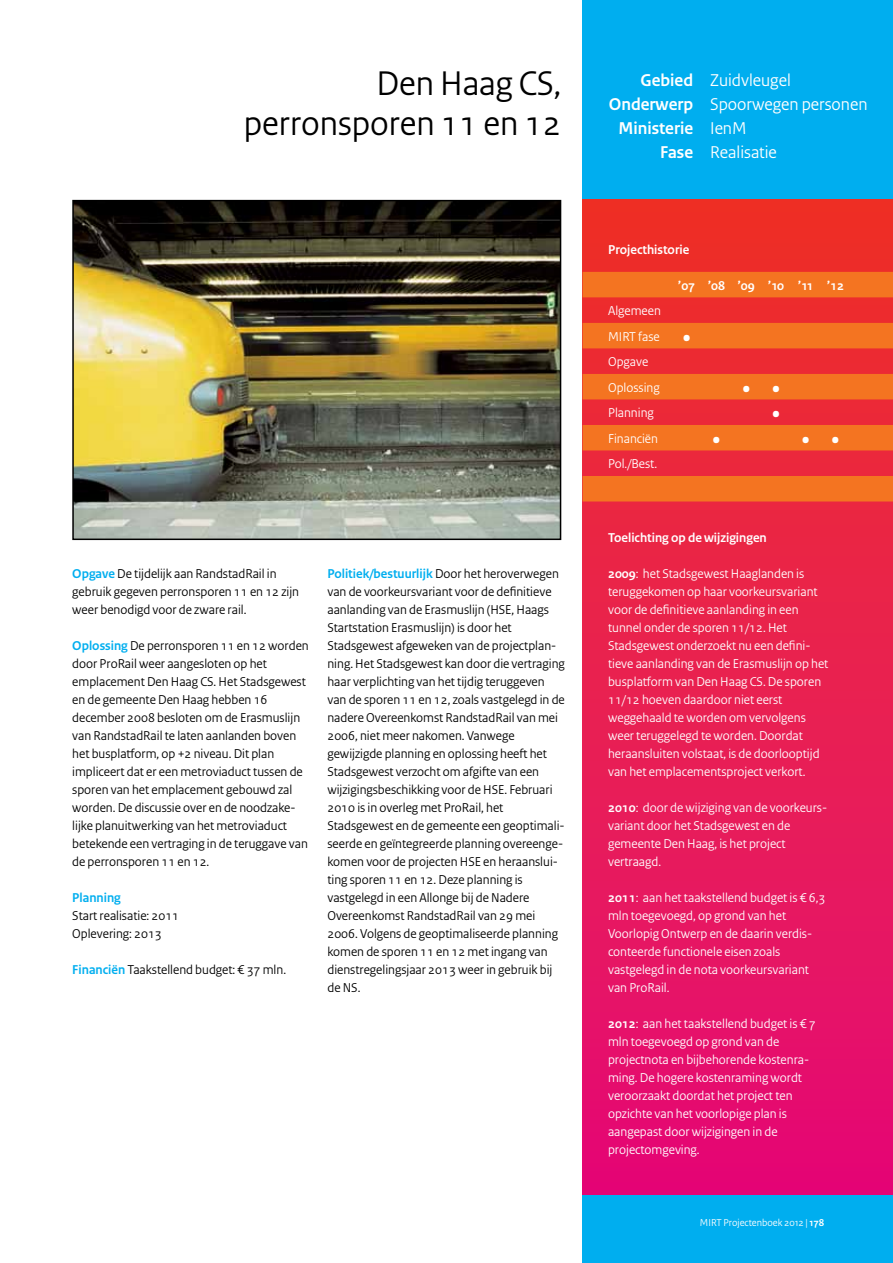
<style>
.page{position:relative;width:893px;height:1263px;background:#fff}
.page>*{position:absolute;margin:0;border:0;box-sizing:border-box;transform-origin:0 0}
.t1{font:36px/39.6px "Rijksoverheid Sans";color:#000;text-align:right}
.t2{font:700 27px "Rijksoverheid Sans";color:#fff}
.t3{font:18px "Rijksoverheid Sans";color:#fff}
.t4{font:700 18px "Rijksoverheid Sans";color:#fff}
.t5{font:13.5px/18px "Rijksoverheid Sans";color:#000}
.t6{font:13.5px/18px "Rijksoverheid Sans";color:#fff}
.t7{font:700 13.5px "Rijksoverheid Sans";color:#fff}
.t8{font:700 13.5px "Rijksoverheid Sans";color:#00aeef}
.t9{font:10.5px "Rijksoverheid Sans";color:#fff}
.s1{font-weight:700;color:#00aeef}
.s2{font-weight:700}
.s3{font-weight:400}
.s4{font-weight:700;font-size:27px}
</style>
<div class="page">
<div style="left:583px;top:0;width:310px;height:1263px;background:#00aeef"></div>
<svg style="left:583px;top:200px;width:310px;height:995px;background:#e71a56"></svg>
<img style="left:75px;top:203px;width:483px;height:334px">
<div style="left:72px;top:200px;width:489px;height:340px;border:2px solid #000"></div>
<svg style="left:583px;top:272px;width:310px;height:229px;background:#f05229"></svg>
<h1 class="t1" style="left:244px;top:64px;width:319px">Den Haag CS, perronsporen 11 en 12</h1>
<p class="t5" style="left:72px;top:565px;width:228px"><span class="s1">Opgave</span> De tijdelijk aan RandstadRail in gebruik gegeven perronsporen 11 en 12 zijn weer benodigd voor de zware rail.</p>
<p class="t5" style="left:72px;top:637px;width:238px"><span class="s1">Oplossing</span> De perronsporen 11 en 12 worden door ProRail weer aangesloten op het emplacement Den Haag CS. Het Stadsgewest en de gemeente Den Haag hebben 16 december 2008 besloten om de Erasmuslijn van RandstadRail te laten aanlanden boven het busplatform, op +2 niveau. Dit plan impliceert dat er een metroviaduct tussen de sporen van het emplacement gebouwd zal worden. De discussie over en de noodzake&shy;lijke planuitwerking van het metroviaduct betekende een vertraging in de teruggave van de perronsporen 11 en 12.</p>
<p class="t8" style="left:72px;top:890px;width:50px">Planning</p>
<p class="t5" style="left:72px;top:907px;width:108px">Start realisatie: 2011<br>Oplevering: 2013</p>
<p class="t5" style="left:72px;top:961px;width:215px"><span class="s1">Financiën</span> Taakstellend budget: € 37 mln.</p>
<p class="t5" style="left:327px;top:565px;width:239px"><span class="s1">Politiek/bestuurlijk</span> Door het heroverwegen van de voorkeursvariant voor de definitieve aanlanding van de Erasmuslijn (HSE, Haags Startstation Erasmuslijn) is door het Stadsgewest afgeweken van de projectplan&shy;ning. Het Stadsgewest kan door die vertraging haar verplichting van het tijdig teruggeven van de sporen 11 en 12, zoals vastgelegd in de nadere Overeenkomst RandstadRail van mei 2006, niet meer nakomen. Vanwege gewijzigde planning en oplossing heeft het Stadsgewest verzocht om afgifte van een wijzigingsbeschikking voor de HSE. Februari 2010 is in overleg met ProRail, het Stadsgewest en de gemeente een geoptimali&shy;seerde en geïntegreerde planning overeenge&shy;komen voor de projecten HSE en heraanslui&shy;ting sporen 11 en 12. Deze planning is vastgelegd in een Allonge bij de Nadere Overeenkomst RandstadRail van 29 mei 2006. Volgens de geoptimaliseerde planning komen de sporen 11 en 12 met ingang van dienstregelingsjaar 2013 weer in gebruik bij de NS.</p>
<h3 class="t3" style="left:641px;top:70px;width:152px"><span class="s2">Gebied</span> Zuidvleugel</h3>
<h3 class="t3" style="left:609px;top:94px;width:260px"><span class="s2">Onderwerp</span> Spoorwegen personen</h3>
<h3 class="t4" style="left:618px;top:118px;width:130px">Ministerie <span class="s3">IenM</span></h3>
<h3 class="t3" style="left:660px;top:141px;width:118px"><span class="s2">Fase</span> Realisatie</h3>
<p class="t7" style="left:608px;top:242px;width:83px">Projecthistorie</p>
<p class="t7" style="left:678px;top:278px;width:167px">’07 ’08 ’09 ’10 ’11 ’12</p>
<p class="t6" style="left:608px;top:298px;width:84px;line-height:25.5px">Algemeen<br>MIRT fase <span class="s4">•<br></span>Opgave<br>Oplossing</p>
<h2 class="t2" style="left:743px;top:373px;width:38px">• •</h2>
<p class="t6" style="left:608px;top:404px;width:47px">Planning</p>
<h2 class="t2" style="left:772px;top:398px;width:9px">•</h2>
<p class="t6" style="left:608px;top:430px;width:51px">Financiën</p>
<h2 class="t2" style="left:713px;top:424px;width:9px">•</h2>
<h2 class="t2" style="left:802px;top:424px;width:38px">• •</h2>
<p class="t6" style="left:608px;top:455px;width:51px">Pol./Best.</p>
<p class="t7" style="left:608px;top:530px;width:160px">Toelichting op de wijzigingen</p>
<p class="t6" style="left:608px;top:565px;width:222px"><span class="s2">2009</span>: het Stadsgewest Haaglanden is teruggekomen op haar voorkeursvariant voor de definitieve aanlanding in een tunnel onder de sporen 11/12. Het Stadsgewest onderzoekt nu een defini&shy;tieve aanlanding van de Erasmuslijn op het busplatform van Den Haag CS. De sporen 11/12 hoeven daardoor niet eerst weggehaald te worden om vervolgens weer teruggelegd te worden. Doordat heraansluiten volstaat, is de doorlooptijd van het emplacementsproject verkort.</p>
<p class="t6" style="left:608px;top:799px;width:221px"><span class="s2">2010</span>: door de wijziging van de voorkeurs&shy;variant door het Stadsgewest en de gemeente Den Haag, is het project vertraagd.</p>
<p class="t6" style="left:608px;top:889px;width:219px"><span class="s2">2011</span>: aan het taakstellend budget is € 6,3 mln toegevoegd, op grond van het Voorlopig Ontwerp en de daarin verdis&shy;conteerde functionele eisen zoals vastgelegd in de nota voorkeursvariant van ProRail.</p>
<p class="t6" style="left:608px;top:1015px;width:209px"><span class="s2">2012</span>: aan het taakstellend budget is € 7 mln toegevoegd op grond van de projectnota en bijbehorende kostenra&shy;ming. De hogere kostenraming wordt veroorzaakt doordat het project ten opzichte van het voorlopige plan is aangepast door wijzigingen in de projectomgeving.</p>
<p class="t9" style="left:700px;top:1216px;width:126px">MIRT Projectenboek 2012 | <span class="s2">178</span></p>
</div>
